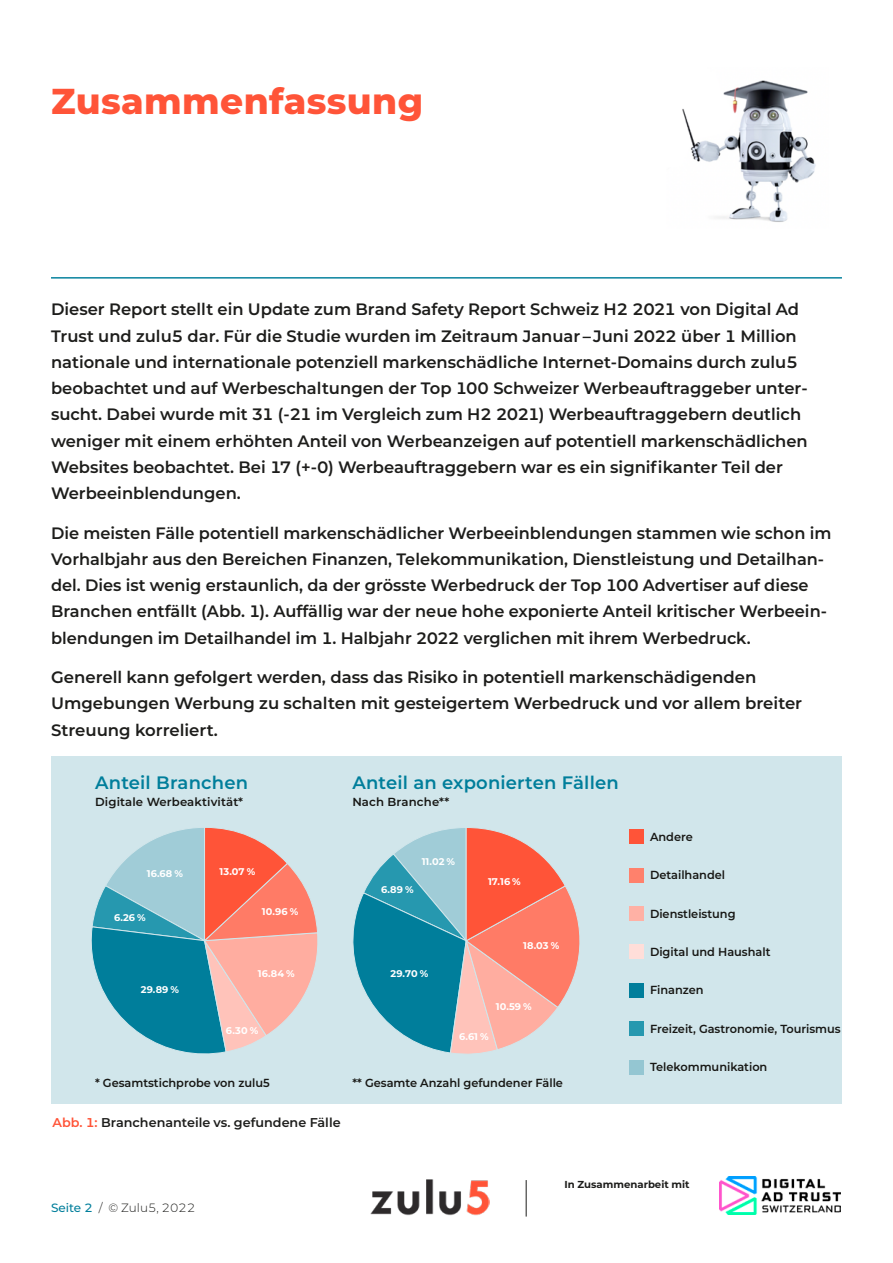
<style>
.page{position:relative;width:893px;height:1263px;background:#fff}
.page>*{position:absolute;margin:0;border:0;box-sizing:border-box;transform-origin:0 0}
._02_headline{font:800 36px "Montserrat";letter-spacing:.01em;color:#ff5438}
.t1{font:600 18px "Montserrat";letter-spacing:.01em;color:#007e9b}
._07_Exe_Summ{font:600 16.5px/26.2px "Montserrat";color:#1d1d1b}
._04_Abb{font:600 12.75px "Montserrat";color:#1d1d1b}
.t2{font:300 12px "Montserrat";color:#1d1d1b}
.t3{font:600 11.7px "Montserrat";color:#171714}
.t4{font:700 10.05px "Montserrat";color:#1d1d1b}
.t5{font:700 9.75px "Montserrat";letter-spacing:.01em;color:#fff}
.s1{color:#ff5438}
.s2{font-weight:500;color:#007e9b}
</style>
<div class="page">
<img style="left:370px;top:1179px;width:119px;height:37px">
<img style="left:719px;top:1177px;width:122px;height:38px">
<hr style="left:526px;top:1180px;width:1px;height:36px;background:#1d1d1b">
<hr style="left:51px;top:277px;width:791px;height:1px;background:#007e9b">
<img style="left:682px;top:80px;width:134px;height:142px">
<div style="left:51px;top:756px;width:791px;height:348px;background:#d1e6eb"></div>
<div style="left:629px;top:868px;width:14px;height:14px;background:#ff816c"></div>
<div style="left:629px;top:906px;width:14px;height:14px;background:#ffb1a5"></div>
<div style="left:629px;top:945px;width:14px;height:14px;background:#ffded9"></div>
<div style="left:629px;top:983px;width:14px;height:14px;background:#007e9b"></div>
<div style="left:629px;top:830px;width:14px;height:14px;background:#ff5438"></div>
<div style="left:629px;top:1021px;width:14px;height:15px;background:#2698af"></div>
<div style="left:629px;top:1060px;width:14px;height:14px;background:#94c6d2"></div>
<svg style="left:91px;top:827px;width:227px;height:227px"></svg>
<svg style="left:353px;top:827px;width:227px;height:227px"></svg>
<p class="_02_headline" style="left:51px;top:75px;width:374px">Zusammenfassung</p>
<p class="_07_Exe_Summ" style="left:51px;top:296px;width:758px">Dieser Report stellt ein Update zum Brand Safety Report Schweiz H2 2021 von Digital Ad Trust und zulu5 dar. Für die Studie wurden im Zeitraum Januar – Juni 2022 über 1 Million nationale und internationale potenziell markenschädliche Internet-Domains durch zulu5 beobachtet und auf Werbeschaltungen der Top 100 Schweizer Werbeauftraggeber unter&shy;sucht. Dabei wurde mit 31 (-21 im Vergleich zum H2 2021) Werbeauftraggebern deutlich weniger mit einem erhöhten Anteil von Werbeanzeigen auf potentiell markenschädlichen Websites beobachtet. Bei 17 (+-0) Werbeauftraggebern war es ein signifikanter Teil der Werbeeinblendungen.</p>
<p class="_07_Exe_Summ" style="left:51px;top:519px;width:782px">Die meisten Fälle potentiell markenschädlicher Werbeeinblendungen stammen wie schon im Vorhalbjahr aus den Bereichen Finanzen, Telekommunikation, Dienstleistung und Detailhan&shy;del. Dies ist wenig erstaunlich, da der grösste Werbedruck der Top 100 Advertiser auf diese Branchen entfällt (Abb. 1). Auffällig war der neue hohe exponierte Anteil kritischer Werbeein&shy;blendungen im Detailhandel im 1. Halbjahr 2022 verglichen mit ihrem Werbedruck.</p>
<p class="_07_Exe_Summ" style="left:51px;top:663px;width:753px">Generell kann gefolgert werden, dass das Risiko in potentiell markenschädigenden<br>Umgebungen Werbung zu schalten mit gesteigertem Werbedruck und vor allem breiter<br>Streuung korreliert.</p>
<p class="t1" style="left:95px;top:770px;width:154px">Anteil Branchen</p>
<p class="t3" style="left:95px;top:793px;width:149px">Digitale Werbeaktivität*</p>
<p class="t5" style="left:147px;top:867px;width:38px">16.68 %</p>
<p class="t5" style="left:114px;top:911px;width:33px">6.26 %</p>
<p class="t5" style="left:141px;top:982px;width:40px">29.89 %</p>
<p class="t5" style="left:220px;top:864px;width:37px">13.07 %</p>
<p class="t5" style="left:262px;top:905px;width:38px">10.96 %</p>
<p class="t5" style="left:258px;top:966px;width:38px">16.84 %</p>
<p class="t5" style="left:226px;top:1024px;width:34px">6.30 %</p>
<p class="t1" style="left:352px;top:770px;width:268px">Anteil an exponierten Fällen</p>
<p class="t3" style="left:352px;top:793px;width:98px">Nach Branche**</p>
<p class="t5" style="left:381px;top:882px;width:34px">6.89 %</p>
<p class="t5" style="left:422px;top:854px;width:35px">11.02 %</p>
<p class="t5" style="left:391px;top:966px;width:39px">29.70 %</p>
<p class="t5" style="left:488px;top:874px;width:34px">17.16 %</p>
<p class="t5" style="left:523px;top:938px;width:38px">18.03 %</p>
<p class="t5" style="left:496px;top:999px;width:37px">10.59 %</p>
<p class="t5" style="left:459px;top:1030px;width:31px">6.61 %</p>
<p class="t3" style="left:95px;top:1074px;width:176px">* Gesamtstichprobe von zulu5</p>
<p class="t3" style="left:352px;top:1074px;width:212px">** Gesamte Anzahl gefundener Fälle</p>
<p class="_04_Abb" style="left:53px;top:1113px;width:290px"><span class="s1">Abb. 1:</span> Branchenanteile vs. gefundene Fälle</p>
<p class="t3" style="left:650px;top:828px;width:44px">Andere</p>
<p class="t3" style="left:650px;top:867px;width:77px">Detailhandel</p>
<p class="t3" style="left:650px;top:905px;width:87px">Dienstleistung</p>
<p class="t3" style="left:650px;top:944px;width:122px">Digital und Haushalt</p>
<p class="t3" style="left:650px;top:982px;width:55px">Finanzen</p>
<p class="t3" style="left:650px;top:1020px;width:192px">Freizeit, Gastronomie, Tourismus</p>
<p class="t3" style="left:650px;top:1059px;width:119px">Telekommunikation</p>
<p class="t2" style="left:51px;top:1199px;width:146px"><span class="s2">Seite 2</span> / © Zulu5, 2022</p>
<p class="t4" style="left:564px;top:1177px;width:127px">In Zusammenarbeit mit</p>
</div>
